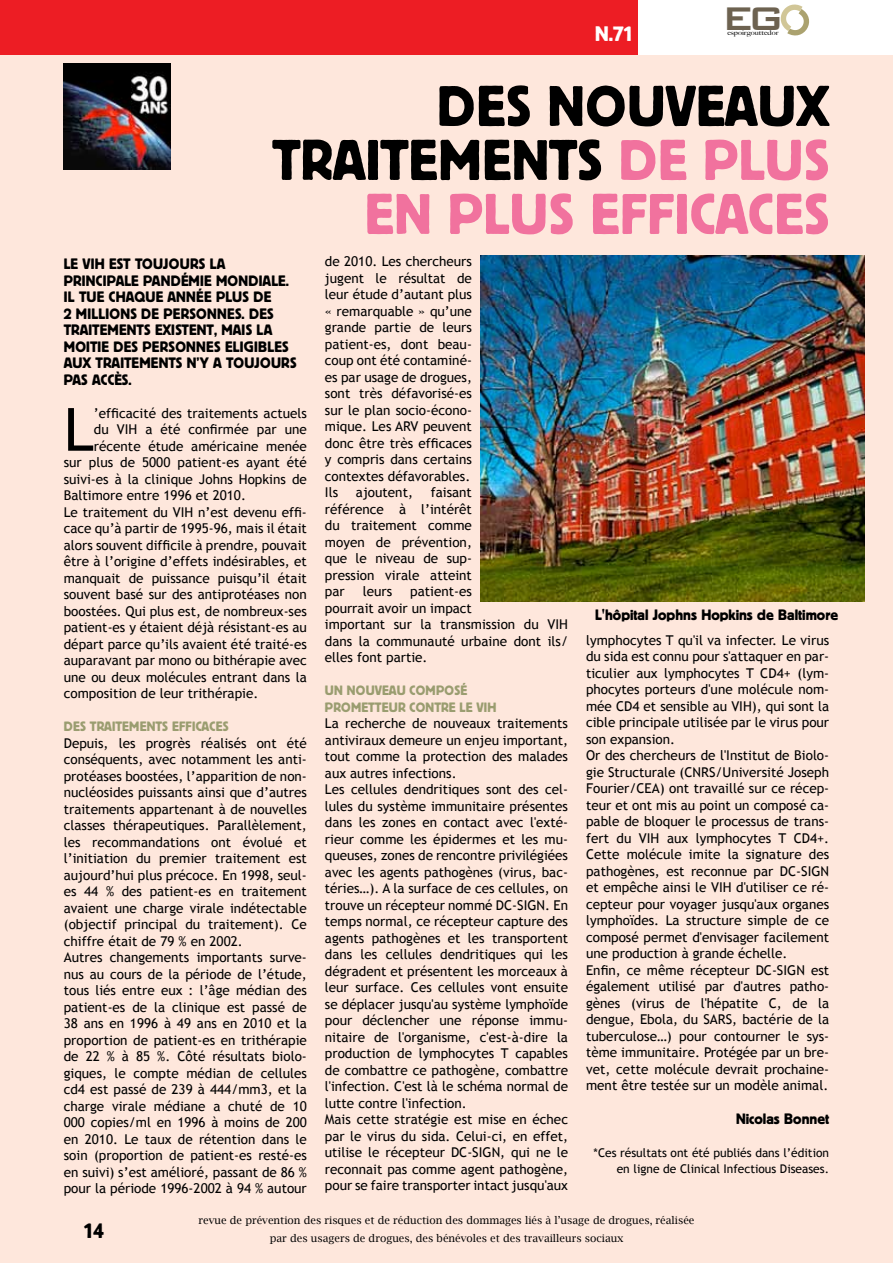
<style>
.page{position:relative;width:893px;height:1263px;background:#fff}
.page>*{position:absolute;margin:0;border:0;box-sizing:border-box;transform-origin:0 0}
.t1{font:59.55px "Trebuchet MS";color:#000}
.t2{font:57px/54px "Block BE";letter-spacing:.02em;color:#000;text-align:right}
.t3{font:500 43.8px "Bank Gothic";color:#6d6250}
.t4{font:21px "Block BE";color:#fff}
.t5{font:21px "Block BE";color:#000}
.t6{font:15px "Block BE";color:#000}
.t7{font:13.5px/16.5px "Trebuchet MS";color:#000}
.t8{font:13.5px "Block BE";letter-spacing:.02em;color:#9a9d70}
.t9{font:12px/16.5px "Trebuchet MS";color:#000;text-align:right}
.t10{font:10.5px/18px "Lucida Bright";color:#000;text-align:center}
.t11{font:500 6.6px "Big Caslon";color:#000;scale:1.18 1}
.s1{color:#f1729e}
</style>
<div class="page">
<div style="left:0;top:53px;width:893px;height:1210px;background:#fee7dc"></div>
<div style="left:0;top:0;width:893px;height:54px;background:#ed1d24"></div>
<div style="left:639px;top:0;width:254px;height:54px;background:#fff"></div>
<svg style="left:780px;top:4px;width:30px;height:32px"></svg>
<img style="left:64px;top:64px;width:106px;height:105px">
<img style="left:480px;top:255px;width:385px;height:347px">
<h3 class="t4" style="left:595px;top:21px;width:40px">N.71</h3>
<h3 class="t3" style="left:722px;top:-16px;width:65px">EG</h3>
<p class="t11" style="left:727px;top:29px;width:45px">espoirgouttedor</p>
<h2 class="t2" style="left:272px;top:77px;width:558px">DES NOUVEAUX<br>TRAITEMENTS <span class="s1">DE PLUS<br>EN PLUS EFFICACES</span></h2>
<p class="t6" style="left:64px;top:256px;width:54px">LE VIH EST</p>
<p class="t6" style="left:135px;top:256px;width:11px">TOU</p>
<p class="t6" style="left:163px;top:256px;width:16px">JOURS</p>
<p class="t6" style="left:210px;top:256px;width:9px">LA</p>
<p class="t6" style="left:64px;top:272px;width:9px">PRINCIPALE</p>
<p class="t6" style="left:143px;top:272px;width:10px">PANDÉMIE</p>
<p class="t6" style="left:216px;top:272px;width:10px">MONDIALE</p>
<p class="t6" style="left:286px;top:272px;width:5px">.</p>
<p class="t6" style="left:64px;top:289px;width:25px">IL TUE</p>
<p class="t6" style="left:109px;top:289px;width:69px">CHAQUE ANNÉE</p>
<p class="t6" style="left:216px;top:289px;width:10px">PLUS</p>
<p class="t6" style="left:253px;top:289px;width:10px">DE</p>
<p class="t6" style="left:64px;top:305px;width:21px">2 MILLIONS</p>
<p class="t6" style="left:141px;top:305px;width:32px">DE PERSONNES</p>
<p class="t6" style="left:242px;top:305px;width:26px">. DES</p>
<p class="t6" style="left:64px;top:322px;width:9px">TRAITEMENTS</p>
<p class="t6" style="left:155px;top:322px;width:25px">EXISTENT</p>
<p class="t6" style="left:214px;top:322px;width:16px">, MAIS</p>
<p class="t6" style="left:257px;top:322px;width:9px">LA</p>
<p class="t6" style="left:64px;top:338px;width:9px">MOITIE</p>
<p class="t6" style="left:113px;top:338px;width:9px">DES</p>
<p class="t6" style="left:143px;top:338px;width:10px">PERSONNES</p>
<p class="t6" style="left:225px;top:338px;width:8px">ELIGIBLES</p>
<p class="t6" style="left:64px;top:355px;width:41px">AU X TRAITEMENTS</p>
<p class="t6" style="left:187px;top:355px;width:50px">N’Y A TOU</p>
<p class="t6" style="left:254px;top:355px;width:16px">JOURS</p>
<p class="t6" style="left:64px;top:371px;width:9px">PAS</p>
<p class="t6" style="left:92px;top:371px;width:41px">ACCÈS.</p>
<h1 class="t1" style="left:64px;top:395px;width:32px">L</h1>
<p class="t7" style="left:94px;top:405px;width:214px">’efficacité des traitements actuels</p>
<p class="t7" style="left:94px;top:421px;width:214px">du VIH a été confirmée par une</p>
<p class="t7" style="left:94px;top:438px;width:214px">récente étude américaine menée</p>
<p class="t7" style="left:64px;top:454px;width:245px">sur plus de 5000 patient-es ayant été</p>
<p class="t7" style="left:64px;top:471px;width:245px">suivi-es à la clinique Johns Hopkins de</p>
<p class="t7" style="left:64px;top:487px;width:184px">Baltimore entre 1996 et 2010.</p>
<p class="t7" style="left:64px;top:504px;width:245px">Le traitement du VIH n’est devenu effi-</p>
<p class="t7" style="left:64px;top:520px;width:245px">cace qu’à partir de 1995-96, mais il était</p>
<p class="t7" style="left:64px;top:537px;width:245px">alors souvent difficile à prendre, pouvait</p>
<p class="t7" style="left:64px;top:553px;width:245px">être à l’origine d’effets indésirables, et</p>
<p class="t7" style="left:64px;top:570px;width:245px">manquait de puissance puisqu’il était</p>
<p class="t7" style="left:64px;top:586px;width:245px">souvent basé sur des antiprotéases non</p>
<p class="t7" style="left:64px;top:603px;width:245px">boostées. Qui plus est, de nombreux-ses</p>
<p class="t7" style="left:64px;top:619px;width:245px">patient-es y étaient déjà résistant-es au</p>
<p class="t7" style="left:64px;top:636px;width:245px">départ parce qu’ils avaient été traité-es</p>
<p class="t7" style="left:64px;top:652px;width:245px">auparavant par mono ou bithérapie avec</p>
<p class="t7" style="left:64px;top:669px;width:245px">une ou deux molécules entrant dans la</p>
<p class="t7" style="left:64px;top:685px;width:196px">composition de leur trithérapie.</p>
<p class="t8" style="left:64px;top:719px;width:35px">DES TRAITEMENTS</p>
<p class="t8" style="left:172px;top:719px;width:8px">EFFICACES</p>
<p class="t7" style="left:64px;top:735px;width:245px">Depuis, les progrès réalisés ont été conséquents, avec notamment les anti&shy;protéases boostées, l’apparition de non&shy;nucléosides puissants ainsi que d’autres traitements appartenant à de nouvelles classes thérapeutiques. Parallèlement, les recommandations ont évolué et l’initiation du premier traitement est aujourd’hui plus précoce. En 1998, seul&shy;es 44 % des patient-es en traitement avaient une charge virale indétectable (objectif principal du traitement). Ce chiffre était de 79 % en 2002.<br>Autres changements importants surve&shy;nus au cours de la période de l’étude, tous liés entre eux : l’âge médian des patient-es de la clinique est passé de 38 ans en 1996 à 49 ans en 2010 et la proportion de patient-es en trithérapie de 22 % à 85 %. Côté résultats biolo&shy;giques, le compte médian de cellules cd4 est passé de 239 à 444/mm3, et la charge virale médiane a chuté de 10<br>000 copies/ml en 1996 à moins de 200 en 2010. Le taux de rétention dans le soin (proportion de patient-es resté-es en suivi) s’est amélioré, passant de 86 % pour la période 1996-2002 à 94 % autour</p>
<p class="t7" style="left:325px;top:253px;width:149px">de 2010. Les chercheurs jugent le résultat de leur étude d’autant plus « remarquable » qu’une grande partie de leurs patient-es, dont beau&shy;coup ont été contaminé&shy;es par usage de drogues, sont très défavorisé-es sur le plan socio-écono&shy;mique. Les ARV peuvent donc être très efficaces y compris dans certains contextes défavorables.<br>Ils</p>
<p class="t7" style="left:325px;top:484px;width:149px;text-align:justify;text-indent:106px">faisant référence à l’intérêt du traitement comme moyen de prévention, que le niveau de sup&shy;pression virale atteint par</p>
<p class="t7" style="left:356px;top:484px;width:59px">ajoutent,</p>
<p class="t7" style="left:363px;top:583px;width:31px">leurs</p>
<p class="t7" style="left:325px;top:583px;width:245px;text-indent:85px">patient-es<br>pourrait avoir un impact<br>important sur la transmission du VIH dans la communauté urbaine dont ils/ elles font partie.</p>
<p class="t8" style="left:325px;top:683px;width:32px">UN NOUVEAU</p>
<p class="t8" style="left:410px;top:683px;width:10px">COMPOSÉ</p>
<p class="t8" style="left:325px;top:699px;width:10px">PROMETTEUR</p>
<p class="t8" style="left:410px;top:699px;width:9px">CONTRE</p>
<p class="t8" style="left:460px;top:699px;width:37px">LE VIH</p>
<p class="t7" style="left:325px;top:715px;width:245px">La recherche de nouveaux traitements antiviraux demeure un enjeu important, tout comme la protection des malades aux autres infections.<br>Les cellules dendritiques sont des cel&shy;lules du système immunitaire présentes dans les zones en contact avec l'exté&shy;rieur comme les épidermes et les mu&shy;queuses, zones de rencontre privilégiées avec les agents pathogènes (virus, bac&shy;téries…). A la surface de ces cellules, on trouve un récepteur nommé DC-SIGN. En temps normal, ce récepteur capture des agents pathogènes et les transportent dans les cellules dendritiques qui les dégradent et présentent les morceaux à leur surface. Ces cellules vont ensuite se déplacer jusqu'au système lymphoïde pour déclencher une réponse immu&shy;nitaire de l'organisme, c'est-à-dire la production de lymphocytes T capables de combattre ce pathogène, combattre l'infection. C'est là le schéma normal de lutte contre l'infection.<br>Mais cette stratégie est mise en échec par le virus du sida. Celui-ci, en effet, utilise le récepteur DC-SIGN, qui ne le reconnait pas comme agent pathogène, pour se faire transporter intact jusqu'aux</p>
<p class="t6" style="left:595px;top:606px;width:245px">L'HÔPITAL JOPHNS HOPKINS DE BALTIMORE</p>
<p class="t7" style="left:586px;top:632px;width:245px">lymphocytes T qu'il va infecter. Le virus du sida est connu pour s'attaquer en par&shy;ticulier aux lymphocytes T CD4+ (lym&shy;phocytes porteurs d'une molécule nom&shy;mée CD4 et sensible au VIH), qui sont la cible principale utilisée par le virus pour son expansion.<br>Or des chercheurs de l'Institut de Biolo&shy;gie Structurale (CNRS/Université Joseph Fourier/CEA) ont travaillé sur ce récep&shy;teur et ont mis au point un composé ca&shy;pable de bloquer le processus de trans&shy;fert du VIH aux lymphocytes T CD4+.<br>Cette molécule imite la signature des pathogènes, est reconnue par DC-SIGN et empêche ainsi le VIH d'utiliser ce ré&shy;cepteur pour voyager jusqu'aux organes lymphoïdes. La structure simple de ce composé permet d'envisager facilement une production à grande échelle.<br>Enfin, ce même récepteur DC-SIGN est également utilisé par d'autres patho&shy;gènes (virus de l'hépatite C, de la dengue, Ebola, du SARS, bactérie de la tuberculose…) pour contourner le sys&shy;tème immunitaire. Protégée par un bre&shy;vet, cette molécule devrait prochaine&shy;ment être testée sur un modèle animal.</p>
<p class="t6" style="left:736px;top:1110px;width:95px">NICOLAS BONNET</p>
<p class="t9" style="left:594px;top:1144px;width:237px">*Ces résultats ont été publiés dans l’édition en ligne de Clinical Infectious Diseases.</p>
<h3 class="t5" style="left:83px;top:1219px;width:23px">14</h3>
<p class="t10" style="left:199px;top:1211px;width:497px">revue de prévention des risques et de réduction des dommages liés à l’usage de drogues, réalisée par des usagers de drogues, des bénévoles et des travailleurs sociaux</p>
</div>
